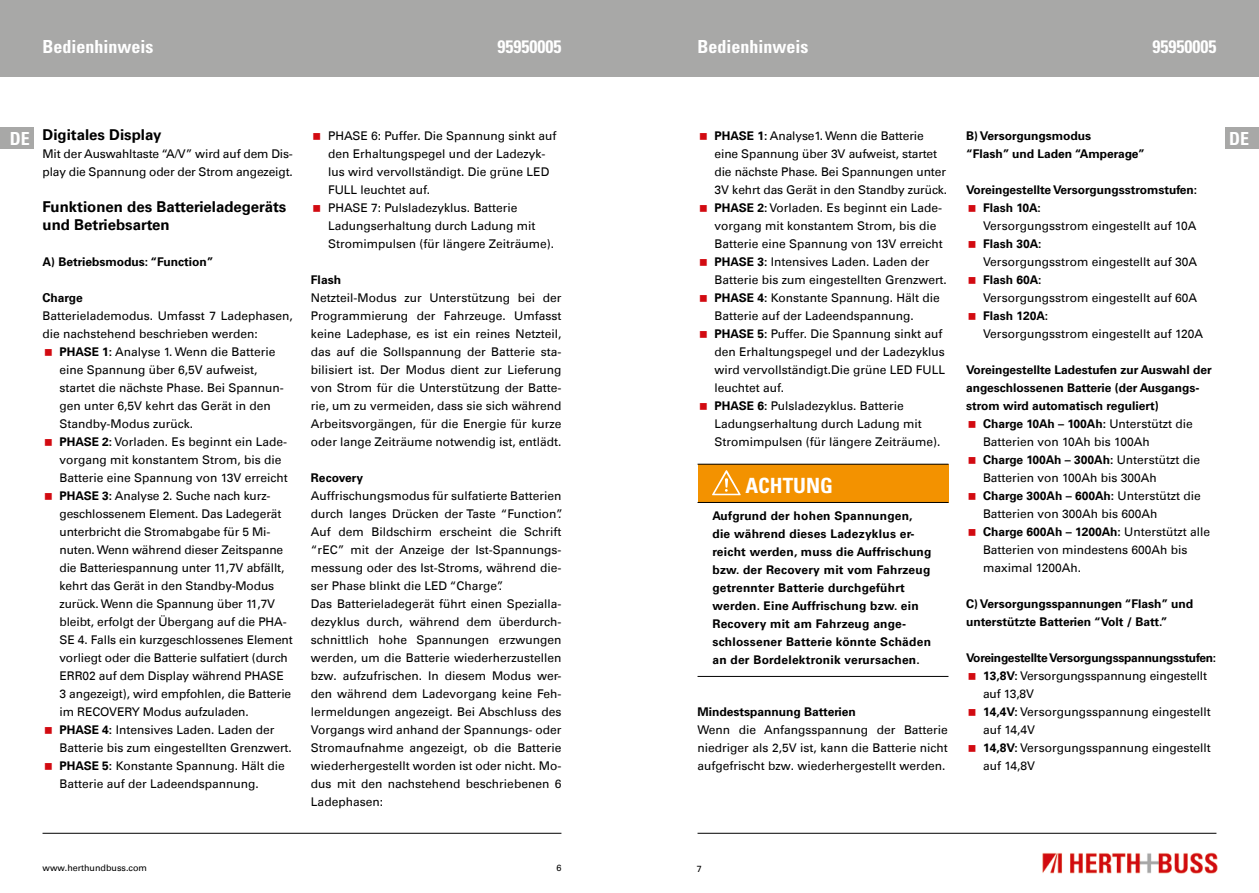
<style>
.page{position:relative;width:1259px;height:893px;background:#fff}
.page>*{position:absolute;margin:0;border:0;box-sizing:border-box;transform-origin:0 0}
.t1{font:700 condensed 21px "Univers";color:#fff}
.t2{font:700 condensed 18px "Univers";color:#fff}
.t3{font:700 15px/18px "Univers Com 65";color:#000}
.t4{font:12px/18px "Univers Com 55 Roman";color:#000}
.t5{font:700 12px/18px "Univers Com 65";color:#000}
.t6{font:700 12px/18px "Univers Com 65";letter-spacing:.02em;color:#000}
.t7{font:700 12px/18px "Univers";color:#000}
.t8{font:700 12px "Univers Com 65";letter-spacing:-.02em;color:#000}
.t9{font:9px "Univers Com 55 Roman";color:#000}
.s1{font-family:"Univers";font-stretch:condensed;font-size:18px;color:#fff}
.s2{font-family:"Univers Com 65";font-weight:700}
.s3{font-family:"Univers Com 55 Roman";font-weight:400}
</style>
<div class="page">
<div style="left:0;top:0;width:629px;height:77px;background:#a8a8a7"></div>
<div style="left:629px;top:0;width:630px;height:77px;background:#a8a8a7"></div>
<img style="left:1042px;top:852px;width:176px;height:22px">
<hr style="left:43px;top:833px;width:518px;height:1px;background:#000">
<hr style="left:697px;top:833px;width:519px;height:1px;background:#000">
<div style="left:1225px;top:128px;width:34px;height:21px;background:#a8a8a7"></div>
<div style="left:0;top:128px;width:34px;height:21px;background:#a8a8a7"></div>
<div style="left:697px;top:464px;width:251px;height:38px;background:#f39200"></div>
<hr style="left:697px;top:464px;width:251px;height:1px;background:#000">
<hr style="left:697px;top:502px;width:251px;height:1px;background:#000">
<hr style="left:697px;top:676px;width:251px;height:1px;background:#000">
<svg style="left:712px;top:470px;width:28px;height:25px"></svg>
<h2 class="t2" style="left:43px;top:35px;width:113px">Bedienhinweis</h2>
<h2 class="t2" style="left:497px;top:35px;width:65px">95950005</h2>
<h2 class="t2" style="left:697px;top:35px;width:113px">Bedienhinweis</h2>
<h2 class="t2" style="left:1152px;top:35px;width:65px">95950005</h2>
<p class="t3" style="left:10px;top:126px;width:153px"><span class="s1">DE</span> Digitales Display</p>
<h2 class="t2" style="left:1229px;top:128px;width:21px">DE</h2>
<p class="t4" style="left:43px;top:145px;width:252px">Mit der Auswahltaste “A/V” wird auf dem Dis&shy;play die Spannung oder der Strom angezeigt.</p>
<p class="t3" style="left:43px;top:198px;width:245px">Funktionen des Batterieladegeräts und Betriebsarten</p>
<p class="t7" style="left:43px;top:252px;width:172px">A) Betriebsmodus: “Function”</p>
<p class="t5" style="left:43px;top:289px;width:42px">Charge</p>
<p class="t4" style="left:43px;top:307px;width:252px">Batterielademodus. Umfasst 7 Ladephasen, die nachstehend beschrieben werden:</p>
<p class="t4" style="left:60px;top:343px;width:235px"><span class="s2">PHASE 1:</span> Analyse 1. Wenn die Batterie eine Spannung über 6,5V aufweist, startet die nächste Phase. Bei Spannun&shy;gen unter 6,5V kehrt das Gerät in den Standby-Modus zurück.<br><span class="s2">PHASE 2:</span> Vorladen. Es beginnt ein Lade&shy;vorgang mit konstantem Strom, bis die Batterie eine Spannung von 13V erreicht <span class="s2">PHASE 3:</span> Analyse 2. Suche nach kurz&shy;geschlossenem Element. Das Ladegerät unterbricht die Stromabgabe für 5 Mi&shy;nuten. Wenn während dieser Zeitspanne die Batteriespannung unter 11,7V abfällt, kehrt das Gerät in den Standby-Modus zurück. Wenn die Spannung über 11,7V bleibt, erfolgt der Übergang auf die PHA-SE 4. Falls ein kurzgeschlossenes Element vorliegt oder die Batterie sulfatiert (durch ERR02 auf dem Display während PHASE 3 angezeigt), wird empfohlen, die Batterie im RECOVERY Modus aufzuladen.<br><span class="s2">PHASE 4:</span> Intensives Laden. Laden der Batterie bis zum eingestellten Grenzwert.<br><span class="s2">PHASE 5:</span> Konstante Spannung. Hält die Batterie auf der Ladeendspannung.</p>
<p class="t4" style="left:328px;top:127px;width:230px">PHASE 6: Puffer. Die Spannung sinkt auf den Erhaltungspegel und der Ladezyk&shy;lus wird vervollständigt. Die grüne LED FULL leuchtet auf.<br>PHASE 7: Pulsladezyklus. Batterie Ladungserhaltung durch Ladung mit Stromimpulsen (für längere Zeiträume).</p>
<p class="t7" style="left:311px;top:270px;width:32px">Flash</p>
<p class="t4" style="left:311px;top:289px;width:252px;text-align:justify">Netzteil-Modus zur Unterstützung bei der Programmierung der Fahrzeuge. Umfasst keine Ladephase, es ist ein reines Netzteil, das auf die Sollspannung der Batterie sta&shy;bilisiert ist. Der Modus dient zur Lieferung von Strom für die Unterstützung der Batte&shy;rie, um zu vermeiden, dass sie sich während Arbeitsvorgängen, für die Energie für kurze oder lange Zeiträume notwendig ist, entlädt.</p>
<p class="t7" style="left:311px;top:468px;width:54px">Recovery</p>
<p class="t4" style="left:311px;top:487px;width:253px">Auffrischungsmodus für sulfatierte Batterien durch langes Drücken der Taste “Function”.<br>Auf dem Bildschirm erscheint die Schrift “rEC” mit der Anzeige der Ist-Spannungs&shy;messung oder des Ist-Stroms, während die&shy;ser Phase blinkt die LED “Charge”.<br>Das Batterieladegerät führt einen Spezialla&shy;dezyklus durch, während dem überdurch&shy;schnittlich hohe Spannungen erzwungen werden, um die Batterie wiederherzustellen bzw. aufzufrischen. In diesem Modus wer&shy;den während dem Ladevorgang keine Feh&shy;lermeldungen angezeigt. Bei Abschluss des Vorgangs wird anhand der Spannungs- oder Stromaufnahme angezeigt, ob die Batterie wiederhergestellt worden ist oder nicht. Mo&shy;dus mit den nachstehend beschriebenen 6<br>Ladephasen:</p>
<p class="t4" style="left:714px;top:127px;width:234px"><span class="s2">PHASE 1:</span> Analyse1. Wenn die Batterie eine Spannung über 3V aufweist, startet die nächste Phase. Bei Spannungen unter 3V kehrt das Gerät in den Standby zurück.<br><span class="s2">PHASE 2:</span> Vorladen. Es beginnt ein Lade&shy;vorgang mit konstantem Strom, bis die Batterie eine Spannung von 13V erreicht <span class="s2">PHASE 3:</span> Intensives Laden. Laden der Batterie bis zum eingestellten Grenzwert.<br><span class="s2">PHASE 4:</span> Konstante Spannung. Hält die Batterie auf der Ladeendspannung.<br><span class="s2">PHASE 5:</span> Puffer. Die Spannung sinkt auf den Erhaltungspegel und der Ladezyklus wird vervollständigt.Die grüne LED FULL leuchtet auf.<br><span class="s2">PHASE 6:</span> Pulsladezyklus. Batterie Ladungserhaltung durch Ladung mit Stromimpulsen (für längere Zeiträume).</p>
<h1 class="t1" style="left:745px;top:472px;width:89px">ACHTUNG</h1>
<p class="t6" style="left:712px;top:506px;width:220px">Aufgrund der hohen Spannungen, die während dieses Ladezyklus er&shy;reicht werden, muss die Auffrischung bzw. der Recovery mit vom Fahrzeug getrennter Batterie durchgeführt werden. Eine Auffrischung bzw. ein Recovery mit am Fahrzeug ange&shy;schlossener Batterie könnte Schäden an der Bordelektronik verursachen.</p>
<p class="t7" style="left:966px;top:126px;width:180px">B) Versorgungsmodus<br>“Flash” und Laden “Amperage”</p>
<p class="t5" style="left:983px;top:181px;width:216px;text-indent:-17px">Voreingestellte Versorgungsstromstufen:<br>Flash 10A:</p>
<p class="t4" style="left:983px;top:217px;width:215px">Versorgungsstrom eingestellt auf 10A</p>
<p class="t5" style="left:983px;top:235px;width:60px">Flash 30A:</p>
<p class="t4" style="left:983px;top:253px;width:216px">Versorgungsstrom eingestellt auf 30A</p>
<p class="t5" style="left:983px;top:271px;width:60px">Flash 60A:</p>
<p class="t4" style="left:983px;top:289px;width:216px">Versorgungsstrom eingestellt auf 60A</p>
<p class="t5" style="left:983px;top:307px;width:67px">Flash 120A:</p>
<p class="t4" style="left:983px;top:325px;width:222px">Versorgungsstrom eingestellt auf 120A</p>
<p class="t5" style="left:966px;top:361px;width:247px">Voreingestellte Ladestufen zur Auswahl der</p>
<p class="t5" style="left:966px;top:379px;width:235px">angeschlossenen Batterie (der Ausgangs-</p>
<p class="t5" style="left:966px;top:397px;width:194px">strom wird automatisch reguliert)</p>
<p class="t5" style="left:983px;top:415px;width:211px">Charge 10Ah – 100Ah: <span class="s3">Unterstützt die</span></p>
<p class="t4" style="left:983px;top:433px;width:168px">Batterien von 10Ah bis 100Ah</p>
<p class="t5" style="left:983px;top:451px;width:219px">Charge 100Ah – 300Ah: <span class="s3">Unterstützt die</span></p>
<p class="t4" style="left:983px;top:469px;width:175px">Batterien von 100Ah bis 300Ah</p>
<p class="t5" style="left:983px;top:487px;width:219px">Charge 300Ah – 600Ah: <span class="s3">Unterstützt die</span></p>
<p class="t4" style="left:983px;top:505px;width:176px">Batterien von 300Ah bis 600Ah</p>
<p class="t5" style="left:983px;top:523px;width:229px">Charge 600Ah – 1200Ah: <span class="s3">Unterstützt alle</span></p>
<p class="t4" style="left:983px;top:541px;width:206px">Batterien von mindestens 600Ah bis maximal 1200Ah.</p>
<p class="t7" style="left:966px;top:594px;width:228px">C) Versorgungsspannungen “Flash” und unterstützte Batterien “Volt / Batt.”</p>
<p class="t8" style="left:966px;top:650px;width:252px">Voreingestellte Versorgungsspannungsstufen:</p>
<p class="t4" style="left:983px;top:667px;width:229px"><span class="s2">13,8V:</span> Versorgungsspannung eingestellt auf 13,8V<br><span class="s2">14,4V:</span> Versorgungsspannung eingestellt auf 14,4V<br><span class="s2">14,8V:</span> Versorgungsspannung eingestellt auf 14,8V</p>
<p class="t7" style="left:697px;top:702px;width:160px">Mindestspannung Batterien</p>
<p class="t4" style="left:697px;top:721px;width:252px;text-align:justify">Wenn die Anfangsspannung der Batterie niedriger als 2,5V ist, kann die Batterie nicht aufgefrischt bzw. wiederhergestellt werden.</p>
<p class="t9" style="left:43px;top:862px;width:106px">www.herthundbuss.com</p>
<p class="t9" style="left:556px;top:862px;width:7px">6</p>
<p class="t9" style="left:696px;top:863px;width:7px">7</p>
</div>
